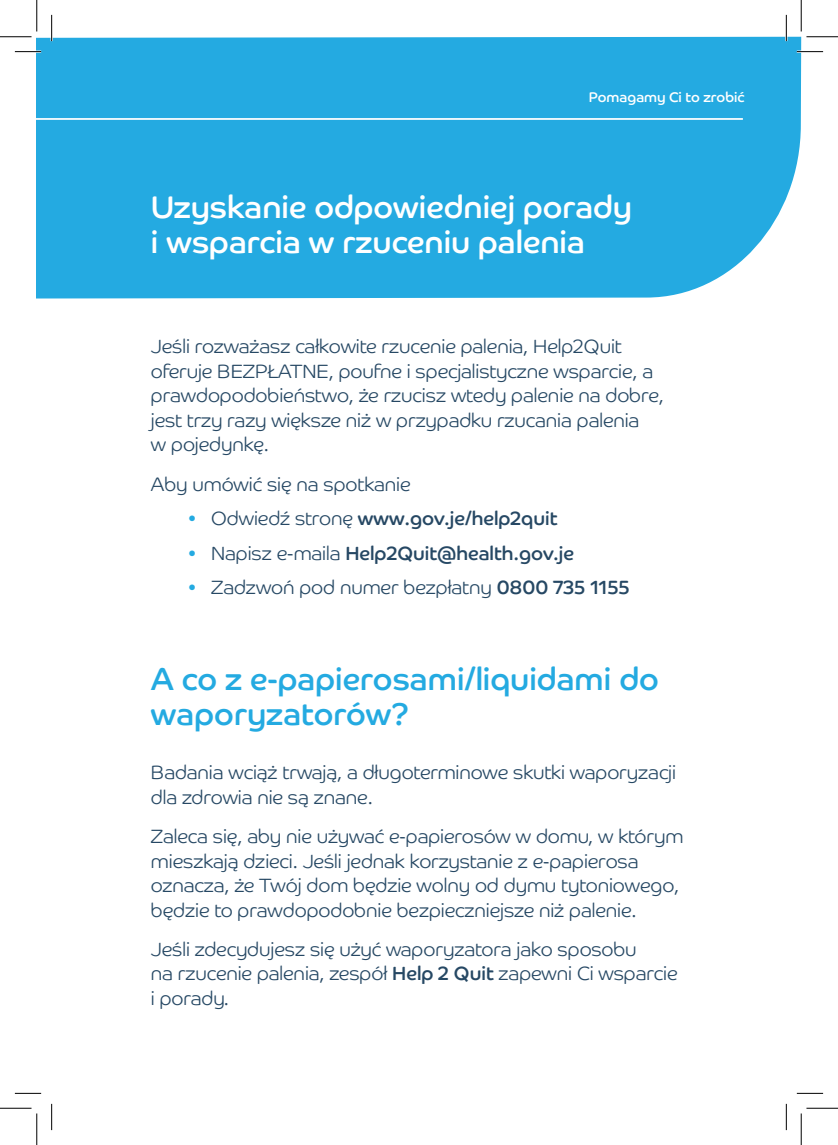
<style>
.page{position:relative;width:838px;height:1145px;background:#fff}
.page>*{position:absolute;margin:0;border:0;box-sizing:border-box;transform-origin:0 0}
.t1{font:31.5px/35px "Co Headline";color:#fff}
.t2{font:31.5px/35px "Co Headline";color:#24aae1}
.Paragraph_Style_1{font:300 19.25px/24.5px "Co Headline";color:#264864}
.Paragraph_Style_1-2{font:19.25px "Co Headline";color:#264864}
.t3{font:14px "Co Headline";color:#fff}
.s1{font-weight:300;color:#24aae1}
.s2{font-weight:300}
.s3{color:#24aae1}
.s4{font-weight:400}
</style>
<div class="page">
<div style="left:37px;top:37px;width:764px;height:262px;background:#24aae1"></div>
<hr style="left:37px;top:118px;width:705px;height:2px;background:#fff">
<hr style="left:15px;top:51px;width:26px;height:2px;background:#fff">
<hr style="left:796px;top:51px;width:27px;height:2px;background:#fff">
<hr style="left:51px;top:15px;width:2px;height:26px;background:#fff">
<hr style="left:785px;top:15px;width:2px;height:26px;background:#fff">
<svg style="left:15px;top:51px;width:26px;height:1px"></svg>
<svg style="left:796px;top:51px;width:27px;height:1px"></svg>
<svg style="left:15px;top:1093px;width:26px;height:1px"></svg>
<svg style="left:796px;top:1093px;width:27px;height:1px"></svg>
<svg style="left:51px;top:15px;width:1px;height:26px"></svg>
<svg style="left:51px;top:1104px;width:1px;height:26px"></svg>
<svg style="left:786px;top:15px;width:1px;height:26px"></svg>
<svg style="left:786px;top:1104px;width:1px;height:26px"></svg>
<hr style="left:0;top:36px;width:32px;height:1px;background:#000">
<hr style="left:806px;top:36px;width:31px;height:1px;background:#000">
<hr style="left:0;top:1108px;width:32px;height:1px;background:#000">
<hr style="left:806px;top:1108px;width:31px;height:1px;background:#000">
<hr style="left:36px;top:0;width:1px;height:31px;background:#000">
<hr style="left:36px;top:1113px;width:1px;height:32px;background:#000">
<hr style="left:800px;top:0;width:1px;height:31px;background:#000">
<hr style="left:800px;top:1113px;width:1px;height:32px;background:#000">
<p class="t3" style="left:588px;top:89px;width:157px">Pomagamy Ci to zrobić</p>
<p class="t1" style="left:151px;top:190px;width:482px">Uzyskanie odpowiedniej porady i wsparcia w rzuceniu palenia</p>
<p class="Paragraph_Style_1" style="left:151px;top:333px;width:514px">Jeśli rozważasz całkowite rzucenie palenia, Help2Quit oferuje BEZPŁATNE, poufne i specjalistyczne wsparcie, a prawdopodobieństwo, że rzucisz wtedy palenie na dobre, jest trzy razy większe niż w przypadku rzucania palenia<br>w pojedynkę.</p>
<p class="Paragraph_Style_1" style="left:151px;top:470px;width:261px">Aby umówić się na spotkanie</p>
<p class="Paragraph_Style_1-2" style="left:188px;top:507px;width:371px"><span class="s1">•</span> <span class="s2">Odwiedź stronę</span> www.gov.je/help2quit</p>
<p class="Paragraph_Style_1-2" style="left:188px;top:542px;width:388px"><span class="s1">•</span> <span class="s2">Napisz e-maila</span> Help2Quit@health.gov.je</p>
<p class="Paragraph_Style_1" style="left:188px;top:573px;width:443px"><span class="s3">•</span> Zadzwoń pod numer bezpłatny <span class="s4">0800 735 1155</span></p>
<p class="t2" style="left:151px;top:662px;width:509px">A co z e-papierosami/liquidami do waporyzatorów?</p>
<p class="Paragraph_Style_1" style="left:151px;top:759px;width:526px">Badania wciąż trwają, a długoterminowe skutki waporyzacji dla zdrowia nie są znane.</p>
<p class="Paragraph_Style_1" style="left:151px;top:822px;width:534px">Zaleca się, aby nie używać e-papierosów w domu, w którym mieszkają dzieci. Jeśli jednak korzystanie z e-papierosa oznacza, że Twój dom będzie wolny od dymu tytoniowego, będzie to prawdopodobnie bezpieczniejsze niż palenie.</p>
<p class="Paragraph_Style_1" style="left:151px;top:935px;width:528px">Jeśli zdecydujesz się użyć waporyzatora jako sposobu<br>na rzucenie palenia, zespół <span class="s4">Help 2 Quit</span> zapewni Ci wsparcie i porady.</p>
</div>
